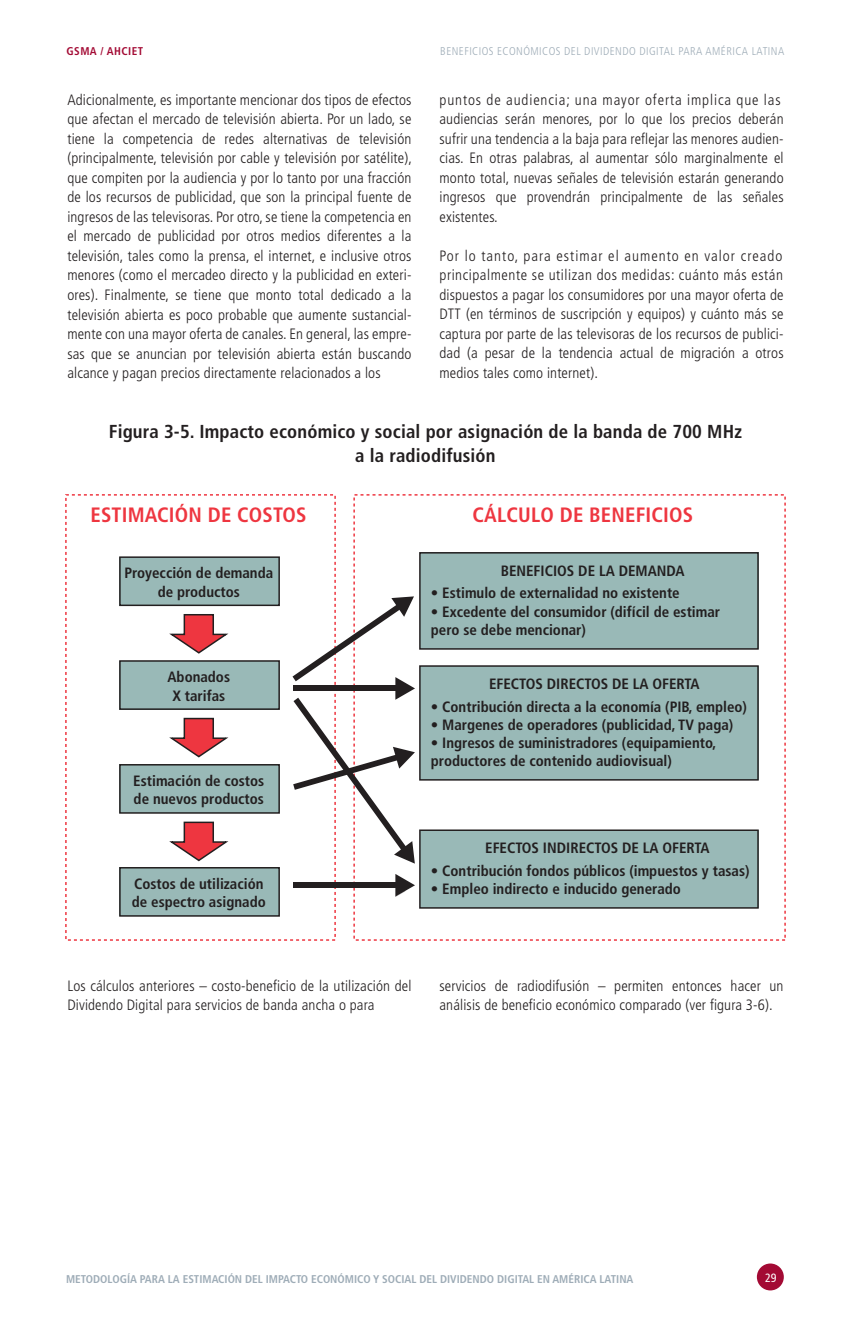
<style>
.page{position:relative;width:851px;height:1323px;background:#fff}
.page>*{position:absolute;margin:0;border:0;box-sizing:border-box;transform-origin:0 0}
.t1{font:700 condensed 20.7px "Frutiger";letter-spacing:.01em;color:#ee3640}
.t2{font:700 condensed 18.75px/24px "Frutiger";letter-spacing:.01em;color:#231f20;text-align:center}
.t3{font:300 condensed 15px/19.5px "Frutiger";letter-spacing:.01em;color:#231f20}
.t4{font:700 condensed 15px/18.3px "Frutiger";color:#231f20}
.t5{font:condensed 12px "Frutiger";color:#fff}
.t6{font:700 condensed 11.25px "Frutiger";color:#9eacb7}
.t7{font:300 condensed 11.25px "Frutiger";letter-spacing:.04em;color:#9eacb7}
.t8{font:700 condensed 11.25px "Frutiger";letter-spacing:.04em;color:#a30a34}
</style>
<div class="page">
<div style="left:756px;top:1263px;width:27px;height:27px;background:#a30a34;border-radius:50%"></div>
<div style="left:65px;top:494px;width:271px;height:447px;border:2px dashed #ee3640"></div>
<svg style="left:169px;top:614px;width:60px;height:40px"></svg>
<div style="left:119px;top:557px;width:159px;height:48px;background:#99b9b7"></div>
<div style="left:119px;top:556px;width:161px;height:50px;border:2px solid #231f20"></div>
<div style="left:420px;top:553px;width:338px;height:96px;background:#99b9b7"></div>
<div style="left:419px;top:552px;width:339px;height:98px;border:2px solid #231f20"></div>
<svg style="left:169px;top:717px;width:60px;height:41px"></svg>
<div style="left:119px;top:661px;width:159px;height:48px;background:#99b9b7"></div>
<div style="left:119px;top:660px;width:161px;height:50px;border:2px solid #231f20"></div>
<svg style="left:169px;top:821px;width:60px;height:41px"></svg>
<div style="left:119px;top:765px;width:159px;height:48px;background:#99b9b7"></div>
<div style="left:119px;top:764px;width:161px;height:49px;border:2px solid #231f20"></div>
<div style="left:119px;top:868px;width:159px;height:48px;background:#99b9b7"></div>
<div style="left:119px;top:867px;width:161px;height:49px;border:2px solid #231f20"></div>
<div style="left:420px;top:830px;width:338px;height:78px;background:#99b9b7"></div>
<div style="left:419px;top:829px;width:339px;height:79px;border:2px solid #231f20"></div>
<div style="left:420px;top:666px;width:338px;height:114px;background:#99b9b7"></div>
<div style="left:419px;top:665px;width:339px;height:115px;border:2px solid #231f20"></div>
<div style="left:293px;top:882px;width:112px;height:6px;background:#231f20"></div>
<svg style="left:395px;top:874px;width:20px;height:22px"></svg>
<svg style="left:292px;top:596px;width:123px;height:267px"></svg>
<p class="t8" style="left:67px;top:44px;width:78px">GSMA / AHCIET</p>
<p class="t7" style="left:440px;top:45px;width:345px">BENEFICIOS ECONÓMICOS DEL DIVIDENDO DIGITAL PARA AMÉRICA LATINA</p>
<p class="t3" style="left:67px;top:90px;width:346px;text-align:justify">Adicionalmente, es importante mencionar dos tipos de efectos que afectan el mercado de televisión abierta. Por un lado, se tiene la competencia de redes alternativas de televisión (principalmente, televisión por cable y televisión por satélite), que compiten por la audiencia y por lo tanto por una fracción de los recursos de publicidad, que son la principal fuente de ingresos de las televisoras. Por otro, se tiene la competencia en el mercado de publicidad por otros medios diferentes a la televisión, tales como la prensa, el internet, e inclusive otros menores (como el mercadeo directo y la publicidad en exteri&shy;ores). Finalmente, se tiene que monto total dedicado a la televisión abierta es poco probable que aumente sustancial&shy;mente con una mayor oferta de canales. En general, las empre&shy;sas que se anuncian por televisión abierta están buscando alcance y pagan precios directamente relacionados a los</p>
<p class="t3" style="left:439px;top:90px;width:345px">puntos de audiencia; una mayor oferta implica que las audiencias serán menores, por lo que los precios deberán sufrir una tendencia a la baja para reflejar las menores audien&shy;cias. En otras palabras, al aumentar sólo marginalmente el monto total, nuevas señales de televisión estarán generando ingresos que provendrán principalmente de las señales existentes.</p>
<p class="t3" style="left:439px;top:246px;width:345px;text-align:justify">Por lo tanto, para estimar el aumento en valor creado principalmente se utilizan dos medidas: cuánto más están dispuestos a pagar los consumidores por una mayor oferta de DTT (en términos de suscripción y equipos) y cuánto más se captura por parte de las televisoras de los recursos de publici&shy;dad (a pesar de la tendencia actual de migración a otros medios tales como internet).</p>
<p class="t2" style="left:109px;top:419px;width:634px">Figura 3-5. Impacto económico y social por asignación de la banda de 700 MHz a la radiodifusión</p>
<p class="t1" style="left:90px;top:502px;width:217px">ESTIMACIÓN DE COSTOS</p>
<p class="t1" style="left:472px;top:502px;width:222px">CÁLCULO DE BENEFICIOS</p>
<p class="t4" style="left:124px;top:564px;width:150px;text-align:center">Proyección de demanda de productos</p>
<p class="t4" style="left:167px;top:668px;width:64px;text-align:center">Abonados<br>X tarifas</p>
<p class="t4" style="left:133px;top:772px;width:132px">Estimación de costos de nuevos productos</p>
<p class="t4" style="left:132px;top:875px;width:135px">Costos de utilización de espectro asignado</p>
<p class="t4" style="left:500px;top:561px;width:185px">BENEFICIOS DE LA DEMANDA</p>
<p class="t4" style="left:431px;top:584px;width:250px">• Estimulo de externalidad no existente</p>
<p class="t4" style="left:431px;top:602px;width:291px">• Excedente del consumidor (difícil de estimar pero se debe mencionar)</p>
<p class="t4" style="left:489px;top:674px;width:212px">EFECTOS DIRECTOS DE LA OFERTA</p>
<p class="t4" style="left:431px;top:697px;width:317px">• Contribución directa a la economía (PIB, empleo)</p>
<p class="t4" style="left:431px;top:715px;width:304px">• Margenes de operadores (publicidad, TV paga)</p>
<p class="t4" style="left:431px;top:734px;width:287px">• Ingresos de suministradores (equipamiento, productores de contenido audiovisual)</p>
<p class="t4" style="left:485px;top:839px;width:226px">EFECTOS INDIRECTOS DE LA OFERTA</p>
<p class="t4" style="left:431px;top:861px;width:320px">• Contribución fondos públicos (impuestos y tasas)</p>
<p class="t4" style="left:431px;top:879px;width:251px">• Empleo indirecto e inducido generado</p>
<p class="t3" style="left:67px;top:976px;width:345px">Los cálculos anteriores – costo-beneficio de la utilización del<br>Dividendo Digital para servicios de banda ancha o para</p>
<p class="t3" style="left:439px;top:976px;width:345px">servicios de radiodifusión – permiten entonces hacer un análisis de beneficio económico comparado (ver figura 3-6).</p>
<p class="t6" style="left:66px;top:1272px;width:569px">METODOLOGÍA PARA LA ESTIMACIÓN DEL IMPACTO ECONÓMICO Y SOCIAL DEL DIVIDENDO DIGITAL EN AMÉRICA LATINA</p>
<p class="t5" style="left:765px;top:1270px;width:13px">29</p>
</div>
